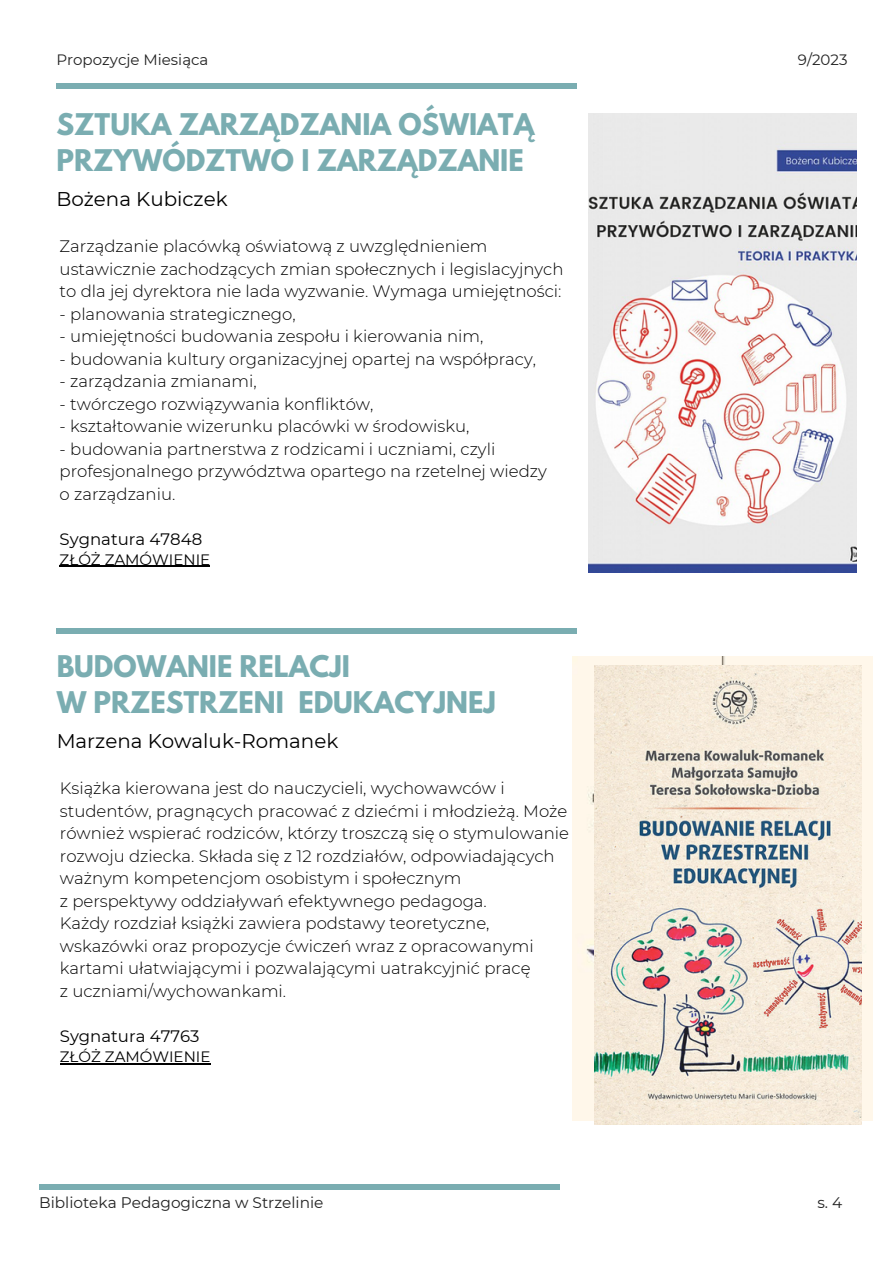
<style>
.page{position:relative;width:893px;height:1264px;background:#fff}
.page>*{position:absolute;margin:0;border:0;box-sizing:border-box;transform-origin:0 0}
.t1{font:700 26.4px/36px "League Spartan";color:#7aadb1}
.t2{font:19.8px "Montserrat";color:#000}
.t3{font:300 16.5px/22.5px "Montserrat";color:#000}
.t4{font:16.5px "Montserrat";color:#000}
.t5{font:15.3px "Montserrat";color:#222}
.t6{font:15px "Montserrat";color:#000}
.t7{font:15px "Montserrat";color:#222}
</style>
<div class="page">
<div style="left:572px;top:656px;width:300px;height:464px;background:#fff7ea"></div>
<div style="left:56px;top:628px;width:521px;height:6px;background:#7aadb1"></div>
<div style="left:39px;top:1184px;width:520px;height:5px;background:#7aadb1"></div>
<div style="left:57px;top:84px;width:520px;height:5px;background:#7aadb1"></div>
<img style="left:589px;top:114px;width:267px;height:459px">
<img style="left:594px;top:665px;width:267px;height:459px">
<hr style="left:60px;top:566px;width:150px;height:1px;background:#000">
<hr style="left:60px;top:1062px;width:150px;height:2px;background:#000">
<p class="t7" style="left:56px;top:50px;width:153px">Propozycje Miesiąca</p>
<p class="t7" style="left:797px;top:50px;width:51px">9/2023</p>
<p class="t1" style="left:56px;top:110px;width:479px">SZTUKA ZARZĄDZANIA OŚWIATĄ<br>PRZYWÓDZTWO I ZARZĄDZANIE</p>
<p class="t2" style="left:56px;top:187px;width:173px">Bożena Kubiczek</p>
<p class="t3" style="left:60px;top:235px;width:505px">Zarządzanie placówką oświatową z uwzględnieniem ustawicznie zachodzących zmian społecznych i legislacyjnych to dla jej dyrektora nie lada wyzwanie. Wymaga umiejętności:</p>
<p class="t3" style="left:60px;top:302px;width:237px">- planowania strategicznego,</p>
<p class="t3" style="left:60px;top:325px;width:425px">- umiejętności budowania zespołu i kierowania nim,</p>
<p class="t3" style="left:60px;top:347px;width:478px">- budowania kultury organizacyjnej opartej na współpracy,</p>
<p class="t3" style="left:60px;top:370px;width:198px">- zarządzania zmianami,</p>
<p class="t3" style="left:60px;top:392px;width:315px">- twórczego rozwiązywania konfliktów,</p>
<p class="t3" style="left:60px;top:415px;width:411px">- kształtowanie wizerunku placówki w środowisku,</p>
<p class="t3" style="left:60px;top:437px;width:488px">- budowania partnerstwa z rodzicami i uczniami, czyli profesjonalnego przywództwa opartego na rzetelnej wiedzy</p>
<p class="t3" style="left:60px;top:482px;width:117px">o zarządzaniu.</p>
<p class="t4" style="left:60px;top:528px;width:144px">Sygnatura 47848</p>
<p class="t6" style="left:60px;top:550px;width:152px">ZŁÓŻ ZAMÓWIENIE</p>
<p class="t1" style="left:57px;top:651px;width:295px">BUDOWANIE RELACJI</p>
<p class="t1" style="left:57px;top:687px;width:440px">W PRZESTRZENI EDUKACYJNEJ</p>
<p class="t2" style="left:57px;top:729px;width:283px">Marzena Kowaluk-Romanek</p>
<p class="t3" style="left:60px;top:777px;width:510px">Książka kierowana jest do nauczycieli, wychowawców i studentów, pragnących pracować z dziećmi i młodzieżą. Może również wspierać rodziców, którzy troszczą się o stymulowanie rozwoju dziecka. Składa się z 12 rozdziałów, odpowiadających ważnym kompetencjom osobistym i społecznym</p>
<p class="t3" style="left:60px;top:889px;width:428px">z perspektywy oddziaływań efektywnego pedagoga.</p>
<p class="t3" style="left:60px;top:912px;width:475px">Każdy rozdział książki zawiera podstawy teoretyczne, wskazówki oraz propozycje ćwiczeń wraz z opracowanymi kartami ułatwiającymi i pozwalającymi uatrakcyjnić pracę</p>
<p class="t3" style="left:60px;top:979px;width:228px">z uczniami/wychowankami.</p>
<p class="t4" style="left:60px;top:1025px;width:141px">Sygnatura 47763</p>
<p class="t6" style="left:60px;top:1047px;width:152px">ZŁÓŻ ZAMÓWIENIE</p>
<p class="t5" style="left:39px;top:1193px;width:286px">Biblioteka Pedagogiczna w Strzelinie</p>
<p class="t5" style="left:817px;top:1193px;width:26px">s. 4</p>
</div>
